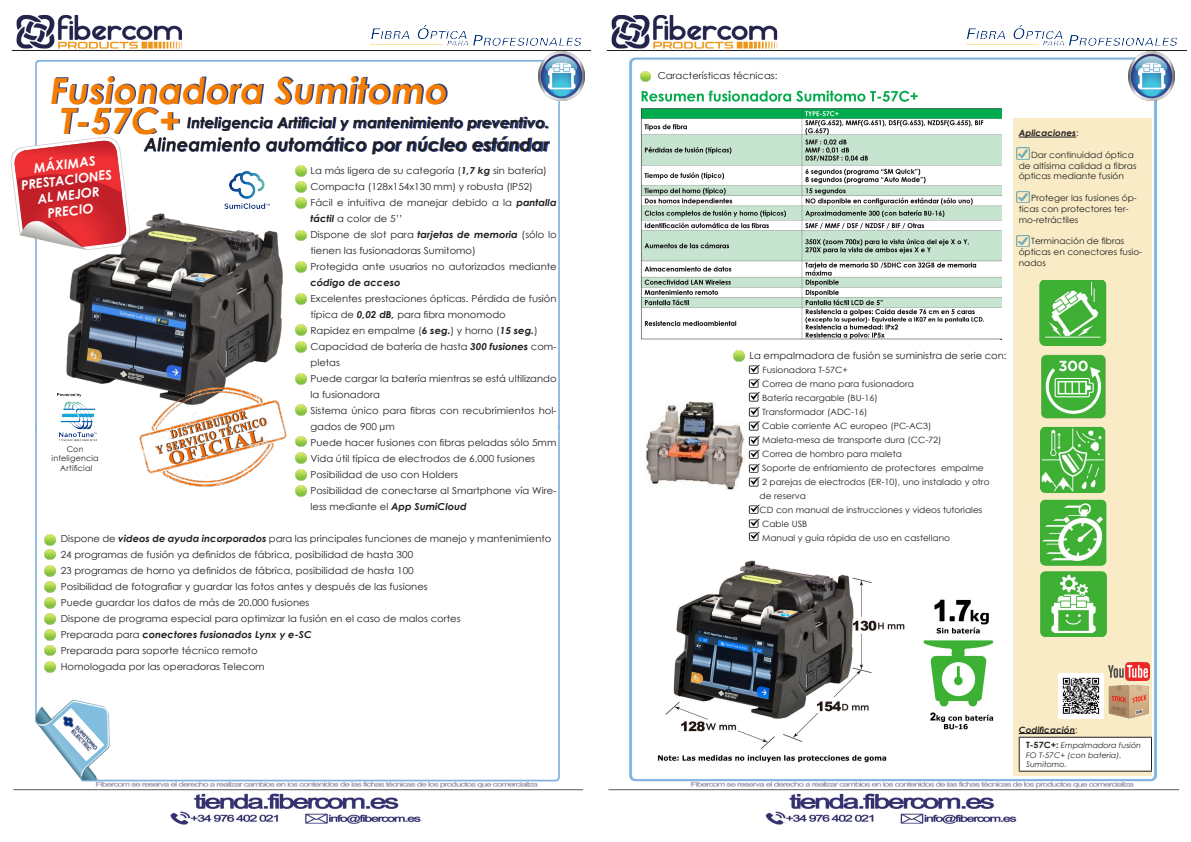
<style>
.page{position:relative;width:1191px;height:842px;background:#fff}
.page>*{position:absolute;margin:0;border:0;box-sizing:border-box;transform-origin:0 0}
.t1{font:italic 700 36px "Century Gothic";color:#f57d00}
.t2{font:italic 700 18px "Century Gothic";color:#231f20}
.t3{font:italic 700 15px "Century Gothic";color:#231f20}
.t4{font:italic 700 13px "Century Gothic";color:#fff}
.t5{font:9.6px/16px "Century Gothic";color:#231f20;scale:1.04 1}
.t6{font:italic 700 9.6px "Century Gothic";color:#231f20;scale:1.04 1}
.t7{font:8.6px/10.8px "Century Gothic";color:#231f20;scale:1.04 1}
.t8{font:italic 700 8.6px "Century Gothic";color:#231f20;scale:1.04 1}
.t9{font:8px "Century Gothic";letter-spacing:.025em;color:#231f20}
.t10{font:italic 7.7px/9.6px "Century Gothic";color:#231f20;scale:1.04 1}
.s1{font-weight:700;font-style:italic}
.s2{font-weight:400;font-style:normal}
.s3{font-weight:700;font-style:normal;font-size:8.6px}
</style>
<div class="page">
<img style="left:11px;top:15px;width:1177px;height:37px">
<img style="left:13px;top:786px;width:1167px;height:39px">
<img style="left:30px;top:47px;width:535px;height:778px">
<img style="left:629px;top:57px;width:529px;height:729px">
<svg style="left:53px;top:77px;width:394px;height:57px"></svg>
<img style="left:538px;top:52px;width:46px;height:48px">
<img style="left:1128px;top:52px;width:46px;height:48px">
<img style="left:50px;top:205px;width:247px;height:213px">
<div style="left:1013px;top:119px;width:139px;height:657px;background:#f8ebc5"></div>
<hr style="left:1018px;top:137px;width:58px;height:1px;background:#231f20">
<hr style="left:1018px;top:733px;width:57px;height:1px;background:#231f20">
<div style="left:1019px;top:737px;width:132px;height:34px;background:#fff"></div>
<hr style="left:1018px;top:737px;width:134px;height:1px;background:#231f20">
<hr style="left:1018px;top:738px;width:1px;height:33px;background:#231f20">
<hr style="left:1151px;top:738px;width:1px;height:33px;background:#231f20">
<hr style="left:1018px;top:771px;width:134px;height:1px;background:#231f20">
<svg style="left:10px;top:136px;width:121px;height:114px"></svg>
<svg style="left:640px;top:71px;width:11px;height:11px"></svg>
<svg style="left:145px;top:136px;width:405px;height:18px"></svg>
<svg style="left:53px;top:708px;width:51px;height:53px"></svg>
<img style="left:57px;top:711px;width:44px;height:47px">
<img style="left:138px;top:386px;width:151px;height:101px">
<img style="left:1108px;top:685px;width:41px;height:34px">
<svg style="left:296px;top:166px;width:10px;height:43px"></svg>
<svg style="left:296px;top:230px;width:10px;height:11px"></svg>
<svg style="left:296px;top:262px;width:10px;height:10px"></svg>
<svg style="left:296px;top:293px;width:10px;height:11px"></svg>
<svg style="left:296px;top:325px;width:10px;height:27px"></svg>
<svg style="left:296px;top:374px;width:10px;height:11px"></svg>
<svg style="left:296px;top:405px;width:10px;height:10px"></svg>
<svg style="left:296px;top:436px;width:10px;height:11px"></svg>
<svg style="left:296px;top:453px;width:10px;height:10px"></svg>
<svg style="left:44px;top:614px;width:11px;height:42px"></svg>
<svg style="left:44px;top:662px;width:11px;height:10px"></svg>
<svg style="left:44px;top:535px;width:11px;height:25px"></svg>
<svg style="left:44px;top:566px;width:11px;height:42px"></svg>
<img style="left:643px;top:392px;width:103px;height:104px">
<img style="left:640px;top:89px;width:361px;height:251px">
<svg style="left:733px;top:351px;width:28px;height:136px"></svg>
<svg style="left:1016px;top:148px;width:13px;height:11px"></svg>
<svg style="left:1016px;top:191px;width:13px;height:12px"></svg>
<svg style="left:1016px;top:235px;width:13px;height:12px"></svg>
<svg style="left:748px;top:503px;width:13px;height:39px"></svg>
<img style="left:1108px;top:663px;width:41px;height:18px">
<img style="left:650px;top:554px;width:349px;height:211px">
<img style="left:54px;top:391px;width:46px;height:54px">
<svg style="left:188px;top:117px;width:360px;height:14px"></svg>
<img style="left:1039px;top:280px;width:67px;height:66px">
<img style="left:1041px;top:354px;width:65px;height:65px">
<img style="left:1040px;top:426px;width:65px;height:67px">
<img style="left:1040px;top:499px;width:66px;height:67px">
<img style="left:1040px;top:571px;width:66px;height:66px">
<svg style="left:296px;top:470px;width:10px;height:26px"></svg>
<img style="left:221px;top:166px;width:52px;height:45px">
<img style="left:1059px;top:673px;width:45px;height:46px">
<p class="t1" style="left:50px;top:63px;width:399px">Fusionadora Sumitomo</p>
<p class="t1" style="left:60px;top:93px;width:122px">T-57C+</p>
<p class="t3" style="left:187px;top:112px;width:363px">Inteligencia Artificial y mantenimiento preventivo.</p>
<p class="t2" style="left:144px;top:131px;width:406px">Alineamiento automático por núcleo estándar</p>
<p class="t5" style="left:310px;top:163px;width:229px">La más ligera de su categoría (<span class="s1">1,7 kg</span> sin batería)</p>
<p class="t5" style="left:310px;top:179px;width:215px">Compacta (128x154x130 mm) y robusta (IP52)</p>
<p class="t5" style="left:310px;top:195px;width:238px">Fácil e intuitiva de manejar debido a la <span class="s1">pantalla táctil</span> a color de 5’’</p>
<p class="t5" style="left:310px;top:227px;width:238px">Dispone de slot para <span class="s1">tarjetas de memoria</span> (sólo lo tienen las fusionadoras Sumitomo)</p>
<p class="t5" style="left:310px;top:259px;width:238px">Protegida ante usuarios no autorizados mediante <span class="s1">código de acceso</span></p>
<p class="t5" style="left:310px;top:291px;width:238px">Excelentes prestaciones ópticas. Pérdida de fusión típica de <span class="s1">0,02 dB,</span> para fibra monomodo</p>
<p class="t5" style="left:310px;top:323px;width:220px">Rapidez en empalme (<span class="s1">6 seg.</span>) y horno (<span class="s1">15 seg.</span>)</p>
<p class="t5" style="left:310px;top:339px;width:238px">Capacidad de batería de hasta <span class="s1">300 fusiones</span> com&shy;pletas</p>
<p class="t5" style="left:310px;top:371px;width:238px">Puede cargar la batería mientras se está ultilizando la fusionadora</p>
<p class="t5" style="left:310px;top:403px;width:238px">Sistema único para fibras con recubrimientos hol&shy;gados de 900 µm</p>
<p class="t5" style="left:310px;top:435px;width:238px">Puede hacer fusiones con fibras peladas sólo 5mm</p>
<p class="t5" style="left:310px;top:451px;width:217px">Vida útil típica de electrodos de 6.000 fusiones</p>
<p class="t5" style="left:310px;top:467px;width:143px">Posibilidad de uso con Holders</p>
<p class="t5" style="left:310px;top:483px;width:238px">Posibilidad de conectarse al Smartphone vía Wire&shy;less mediante el <span class="s1">App SumiCloud</span></p>
<p class="t5" style="left:61px;top:530px;width:473px">Dispone de <span class="s1">videos de ayuda incorporados</span> para las principales funciones de manejo y mantenimiento</p>
<p class="t5" style="left:61px;top:546px;width:340px">24 programas de fusión ya definidos de fábrica, posibilidad de hasta 300</p>
<p class="t5" style="left:61px;top:562px;width:341px">23 programas de horno ya definidos de fábrica, posibilidad de hasta 100</p>
<p class="t5" style="left:61px;top:578px;width:354px">Posibilidad de fotografiar y guardar las fotos antes y después de las fusiones</p>
<p class="t5" style="left:61px;top:594px;width:241px">Puede guardar los datos de más de 20.000 fusiones</p>
<p class="t5" style="left:61px;top:610px;width:386px">Dispone de programa especial para optimizar la fusión en el caso de malos cortes</p>
<p class="t6" style="left:61px;top:627px;width:243px"><span class="s2">Preparada para</span> conectores fusionados Lynx y e-SC</p>
<p class="t5" style="left:61px;top:642px;width:191px">Preparada para soporte técnico remoto</p>
<p class="t5" style="left:61px;top:658px;width:197px">Homologada por las operadoras Telecom</p>
<p class="t4" style="left:33px;top:158px;width:63px;rotate:-7deg">MÁXIMAS</p>
<p class="t4" style="left:20px;top:175px;width:93px;rotate:-7deg">PRESTACIONES</p>
<p class="t4" style="left:36px;top:189px;width:64px;rotate:-7deg">AL MEJOR</p>
<p class="t4" style="left:46px;top:204px;width:48px;rotate:-7deg">PRECIO</p>
<p class="t9" style="left:67px;top:443px;width:18px">Con</p>
<p class="t9" style="left:52px;top:453px;width:48px">inteligencia</p>
<p class="t9" style="left:60px;top:462px;width:34px">Artificial</p>
<p class="t5" style="left:657px;top:68px;width:117px">Características técnicas:</p>
<p class="t8" style="left:1018px;top:127px;width:59px">Aplicaciones<span class="s2">:</span></p>
<p class="t7" style="left:1018px;top:149px;width:115px;text-indent:12px">Dar continuidad óptica de altísima calidad a fibras ópticas mediante fusión</p>
<p class="t7" style="left:1018px;top:192px;width:115px;text-indent:12px">Proteger las fusiones óp&shy;ticas con protectores ter&shy;mo-retráctiles</p>
<p class="t7" style="left:1018px;top:236px;width:120px;text-indent:12px">Terminación de fibras ópticas en conectores fusio&shy;nados</p>
<p class="t5" style="left:749px;top:347px;width:249px">La empalmadora de fusión se suministra de serie con:</p>
<p class="t7" style="left:762px;top:364px;width:84px">Fusionadora T-57C+</p>
<p class="t7" style="left:762px;top:378px;width:147px">Correa de mano para fusionadora</p>
<p class="t7" style="left:762px;top:392px;width:113px">Batería recargable (BU-16)</p>
<p class="t7" style="left:762px;top:406px;width:103px">Transformador (ADC-16)</p>
<p class="t7" style="left:762px;top:420px;width:164px">Cable corriente AC europeo (PC-AC3)</p>
<p class="t7" style="left:762px;top:434px;width:174px">Maleta-mesa de transporte dura (CC-72)</p>
<p class="t7" style="left:762px;top:448px;width:136px">Correa de hombro para maleta</p>
<p class="t7" style="left:762px;top:462px;width:214px">Soporte de enfriamiento de protectores empalme</p>
<p class="t7" style="left:762px;top:476px;width:220px">2 parejas de electrodos (ER-10), uno instalado y otro</p>
<p class="t7" style="left:759px;top:490px;width:46px">de reserva</p>
<p class="t7" style="left:759px;top:504px;width:216px">CD con manual de instrucciones y videos tutoriales</p>
<p class="t7" style="left:762px;top:518px;width:45px">Cable USB</p>
<p class="t7" style="left:762px;top:532px;width:182px">Manual y guía rápida de uso en castellano</p>
<p class="t8" style="left:1018px;top:723px;width:58px">Codificación<span class="s2">:</span></p>
<p class="t10" style="left:1026px;top:740px;width:112px"><span class="s3">T-57C+:</span> Empalmadora fusión<br>FO T-57C+ (con bateria).<br>Sumitomo.</p>
</div>
